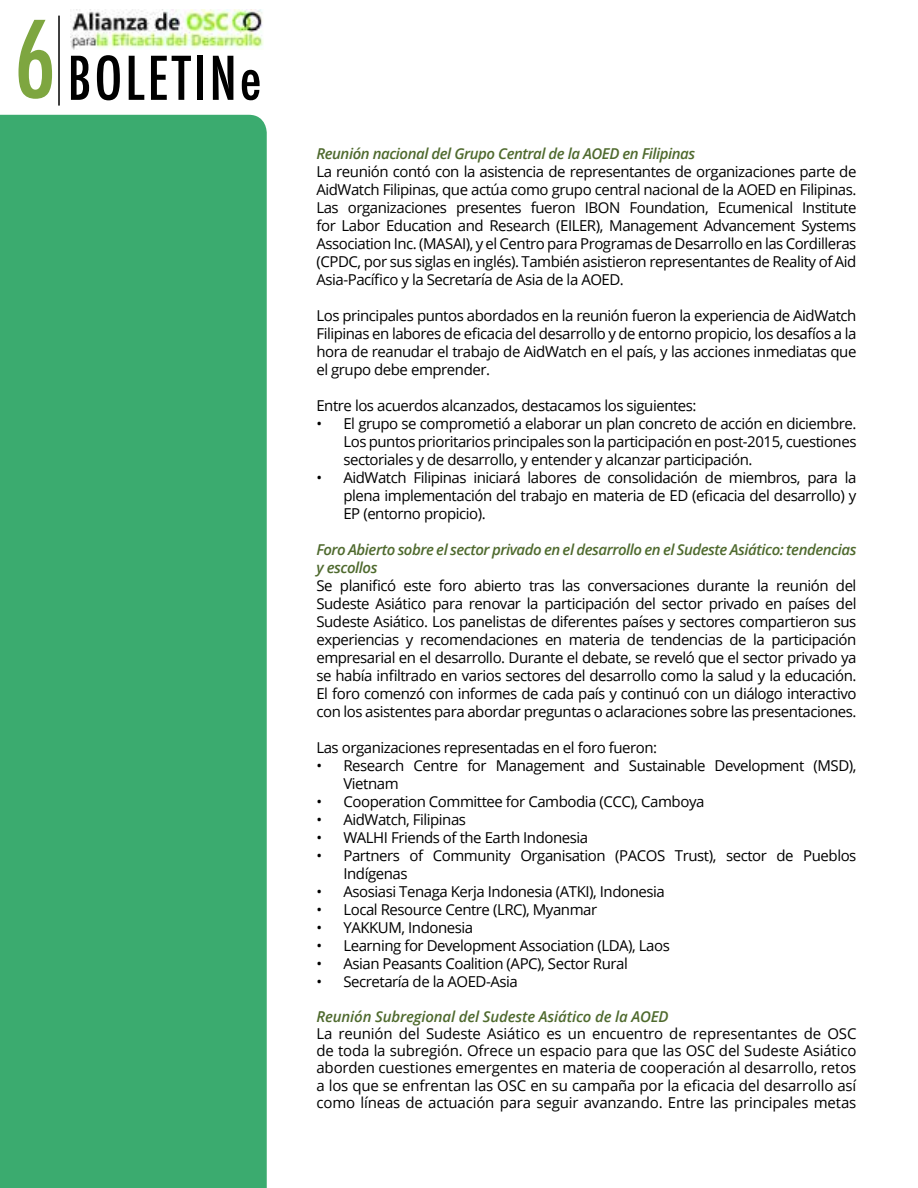
<style>
.page{position:relative;width:918px;height:1188px;background:#fff}
.page>*{position:absolute;margin:0;border:0;box-sizing:border-box;transform-origin:0 0}
.t1{font:500 condensed 103.5px "Futura";color:#7ea640}
.t2{font:500 condensed 58.5px "Futura";letter-spacing:.05em;color:#000}
.t3{font:15px/18px "Open Sans";letter-spacing:-.03em;color:#000;text-align:justify}
.t4{font:italic 600 15px/18px "Open Sans";letter-spacing:-.03em;color:#4f6a2e}
.t5{font:italic 600 15px "Open Sans";letter-spacing:-.01em;color:#4f6a2e}
</style>
<div class="page">
<div style="left:0;top:115px;width:267px;height:1073px;background:#3bab6f"></div>
<hr style="left:58px;top:16px;width:2px;height:90px;background:#000101">
<img style="left:71px;top:10px;width:193px;height:40px">
<h1 class="t1" style="left:14px;top:-7px;width:44px">6</h1>
<h2 class="t2" style="left:68px;top:41px;width:195px">BOLETINe</h2>
<p class="t4" style="left:316px;top:144px;width:380px">Reunión nacional del Grupo Central de la AOED en Filipinas</p>
<p class="t3" style="left:316px;top:162px;width:542px">La reunión contó con la asistencia de representantes de organizaciones parte de AidWatch Filipinas, que actúa como grupo central nacional de la AOED en Filipinas.<br>Las organizaciones presentes fueron IBON Foundation, Ecumenical Institute for Labor Education and Research (EILER), Management Advancement Systems Association Inc. (MASAI), y el Centro para Programas de Desarrollo en las Cordilleras (CPDC, por sus siglas en inglés). También asistieron representantes de Reality of Aid Asia-Pacífico y la Secretaría de Asia de la AOED.</p>
<p class="t3" style="left:316px;top:306px;width:542px">Los principales puntos abordados en la reunión fueron la experiencia de AidWatch Filipinas en labores de eficacia del desarrollo y de entorno propicio, los desafíos a la hora de reanudar el trabajo de AidWatch en el país, y las acciones inmediatas que el grupo debe emprender.</p>
<p class="t3" style="left:316px;top:396px;width:382px">Entre los acuerdos alcanzados, destacamos los siguientes:</p>
<p class="t3" style="left:343px;top:414px;width:515px;text-indent:-27px">• El grupo se comprometió a elaborar un plan concreto de acción en diciembre.<br>Los puntos prioritarios principales son la participación en post-2015, cuestiones sectoriales y de desarrollo, y entender y alcanzar participación.</p>
<p class="t3" style="left:343px;top:468px;width:514px;text-indent:-27px">• AidWatch Filipinas iniciará labores de consolidación de miembros, para la plena implementación del trabajo en materia de ED (eficacia del desarrollo) y EP (entorno propicio).</p>
<p class="t4" style="left:316px;top:540px;width:541px">Foro Abierto sobre el sector privado en el desarrollo en el Sudeste Asiático: tendencias y escollos</p>
<p class="t3" style="left:316px;top:576px;width:542px">Se planificó este foro abierto tras las conversaciones durante la reunión del Sudeste Asiático para renovar la participación del sector privado en países del Sudeste Asiático. Los panelistas de diferentes países y sectores compartieron sus experiencias y recomendaciones en materia de tendencias de la participación empresarial en el desarrollo. Durante el debate, se reveló que el sector privado ya se había infiltrado en varios sectores del desarrollo como la salud y la educación.<br>El foro comenzó con informes de cada país y continuó con un diálogo interactivo con los asistentes para abordar preguntas o aclaraciones sobre las presentaciones.</p>
<p class="t3" style="left:316px;top:738px;width:342px">Las organizaciones representadas en el foro fueron:</p>
<p class="t3" style="left:343px;top:756px;width:515px;text-indent:-27px">• Research Centre for Management and Sustainable Development (MSD),<br>Vietnam</p>
<p class="t3" style="left:316px;top:792px;width:390px">• Cooperation Committee for Cambodia (CCC), Camboya</p>
<p class="t3" style="left:316px;top:810px;width:151px">• AidWatch, Filipinas</p>
<p class="t3" style="left:316px;top:828px;width:273px">• WALHI Friends of the Earth Indonesia</p>
<p class="t3" style="left:343px;top:846px;width:515px;text-indent:-27px">• Partners of Community Organisation (PACOS Trust), sector de Pueblos<br>Indígenas</p>
<p class="t3" style="left:316px;top:882px;width:350px">• Asosiasi Tenaga Kerja Indonesia (ATKI), Indonesia</p>
<p class="t3" style="left:316px;top:900px;width:282px">• Local Resource Centre (LRC), Myanmar</p>
<p class="t3" style="left:316px;top:918px;width:158px">• YAKKUM, Indonesia</p>
<p class="t3" style="left:316px;top:936px;width:355px">• Learning for Development Association (LDA), Laos</p>
<p class="t3" style="left:316px;top:954px;width:313px">• Asian Peasants Coalition (APC), Sector Rural</p>
<p class="t3" style="left:316px;top:972px;width:203px">• Secretaría de la AOED-Asia</p>
<p class="t5" style="left:316px;top:1006px;width:354px">Reunión Subregional del Sudeste Asiático de la AOED</p>
<p class="t3" style="left:316px;top:1024px;width:542px;line-height:17.2px">La reunión del Sudeste Asiático es un encuentro de representantes de OSC de toda la subregión. Ofrece un espacio para que las OSC del Sudeste Asiático aborden cuestiones emergentes en materia de cooperación al desarrollo, retos a los que se enfrentan las OSC en su campaña por la eficacia del desarrollo así como líneas de actuación para seguir avanzando. Entre las principales metas</p>
</div>
